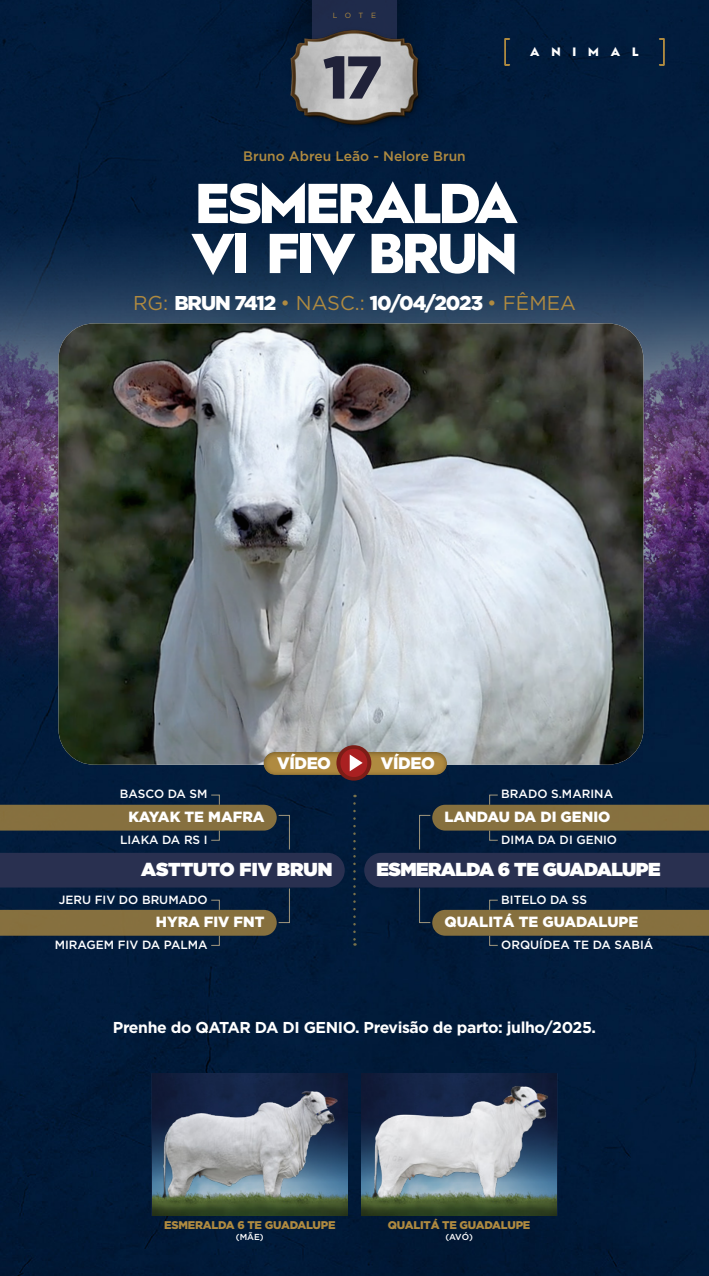
<style>
.page{position:relative;width:709px;height:1276px;background:#fff}
.page>*{position:absolute;margin:0;border:0;box-sizing:border-box;transform-origin:0 0}
.t1{font:900 60.25px "Gotham";color:#202239}
.t2{font:900 56.25px/50px "Hurme Geometric Sans 1";letter-spacing:-.05em;color:#fff}
.t3{font:900 20px "Gotham";letter-spacing:-.05em;color:#fff}
.t4{font:900 18.75px "Gotham";letter-spacing:-.025em;color:#fff}
.t5{font:900 18.75px "Gotham";color:#fff}
.t6{font:900 16.62px "Gotham";letter-spacing:-.025em;color:#fff}
.t7{font:700 15.75px "Gotham";letter-spacing:-.025em;color:#fff}
.t8{font:900 14.75px "Gotham";color:#fff}
.t9{font:500 13.75px "Gotham";color:#af8a40}
.t10{font:900 12.25px "Hurme Geometric Sans 1";letter-spacing:.975em;color:#fff}
.t11{font:500 12px "Gotham";color:#fff}
.t12{font:900 11.12px "Gotham";letter-spacing:-.02em;color:#af8a40}
.t13{font:500 8.75px "Gotham";color:#fff}
.t14{font:7.5px "Gotham";color:#af8a40}
.s1{font-weight:400;color:#af8a40}
</style>
<div class="page">
<div style="left:0;top:679px;width:709px;height:597px;background:#011b3a"></div>
<img style="left:0;top:0;width:709px;height:617px">
<div style="left:272px;top:0;width:164px;height:127px;background:#001733"></div>
<svg style="left:312px;top:0;width:85px;height:17px"></svg>
<img style="left:272px;top:17px;width:166px;height:119px">
<svg style="left:504px;top:38px;width:6px;height:28px"></svg>
<svg style="left:658px;top:38px;width:7px;height:28px"></svg>
<svg style="left:0;top:794px;width:345px;height:152px;background:#2e3741"></svg>
<svg style="left:364px;top:794px;width:345px;height:152px;background:#2e3740"></svg>
<svg style="left:353px;top:803px;width:3px;height:142px"></svg>
<img style="left:58px;top:323px;width:585px;height:441px">
<svg style="left:151px;top:1072px;width:197px;height:144px"></svg>
<img style="left:152px;top:1073px;width:195px;height:111px">
<img style="left:160px;top:1085px;width:181px;height:99px">
<img style="left:152px;top:1184px;width:195px;height:31px">
<svg style="left:360px;top:1072px;width:198px;height:144px"></svg>
<img style="left:361px;top:1073px;width:195px;height:111px">
<img style="left:369px;top:1085px;width:181px;height:99px">
<img style="left:361px;top:1184px;width:195px;height:31px">
<div style="left:261px;top:750px;width:96px;height:25px;background:#000;opacity:.45"></div>
<div style="left:351px;top:750px;width:97px;height:25px;background:#000;opacity:.45"></div>
<svg style="left:336px;top:745px;width:35px;height:35px"></svg>
<p class="t14" style="left:333px;top:11px;width:45px">LOTE</p>
<h1 class="t1" style="left:323px;top:42px;width:61px">17</h1>
<p class="t10" style="left:530px;top:43px;width:110px">ANIMAL</p>
<p class="t9" style="left:243px;top:148px;width:224px">Bruno Abreu Leão - Nelore Brun</p>
<h2 class="t2" style="left:191px;top:175px;width:328px">ESMERALDA<br>VI FIV BRUN</h2>
<h3 class="t3" style="left:133px;top:292px;width:444px"><span class="s1">RG:</span> BRUN 7412 <span class="s1">• NASC.:</span> 10/04/2023 <span class="s1">• FÊMEA</span></h3>
<p class="t11" style="left:120px;top:787px;width:89px">BASCO DA SM</p>
<p class="t11" style="left:120px;top:833px;width:89px">LIAKA DA RS I</p>
<p class="t8" style="left:128px;top:808px;width:138px">KAYAK TE MAFRA</p>
<h3 class="t6" style="left:277px;top:754px;width:55px">VÍDEO</h3>
<h3 class="t6" style="left:381px;top:754px;width:55px">VÍDEO</h3>
<p class="t11" style="left:501px;top:787px;width:113px">BRADO S.MARINA</p>
<p class="t11" style="left:501px;top:833px;width:117px">DIMA DA DI GENIO</p>
<p class="t8" style="left:444px;top:808px;width:167px">LANDAU DA DI GENIO</p>
<h3 class="t5" style="left:141px;top:858px;width:193px">ASTTUTO FIV BRUN</h3>
<p class="t11" style="left:59px;top:893px;width:150px">JERU FIV DO BRUMADO</p>
<p class="t11" style="left:55px;top:938px;width:154px">MIRAGEM FIV DA PALMA</p>
<p class="t8" style="left:156px;top:913px;width:110px">HYRA FIV FNT</p>
<h3 class="t4" style="left:376px;top:858px;width:286px">ESMERALDA 6 TE GUADALUPE</h3>
<p class="t8" style="left:444px;top:913px;width:195px">QUALITÁ TE GUADALUPE</p>
<p class="t11" style="left:501px;top:893px;width:87px">BITELO DA SS</p>
<p class="t11" style="left:501px;top:938px;width:154px">ORQUÍDEA TE DA SABIÁ</p>
<h3 class="t7" style="left:113px;top:1018px;width:485px">Prenhe do QATAR DA DI GENIO. Previsão de parto: julho/2025.</h3>
<p class="t12" style="left:164px;top:1218px;width:173px">ESMERALDA 6 TE GUADALUPE</p>
<p class="t13" style="left:236px;top:1231px;width:29px">(MÃE)</p>
<p class="t12" style="left:388px;top:1218px;width:144px">QUALITÁ TE GUADALUPE</p>
<p class="t13" style="left:445px;top:1231px;width:29px">(AVÓ)</p>
</div>
